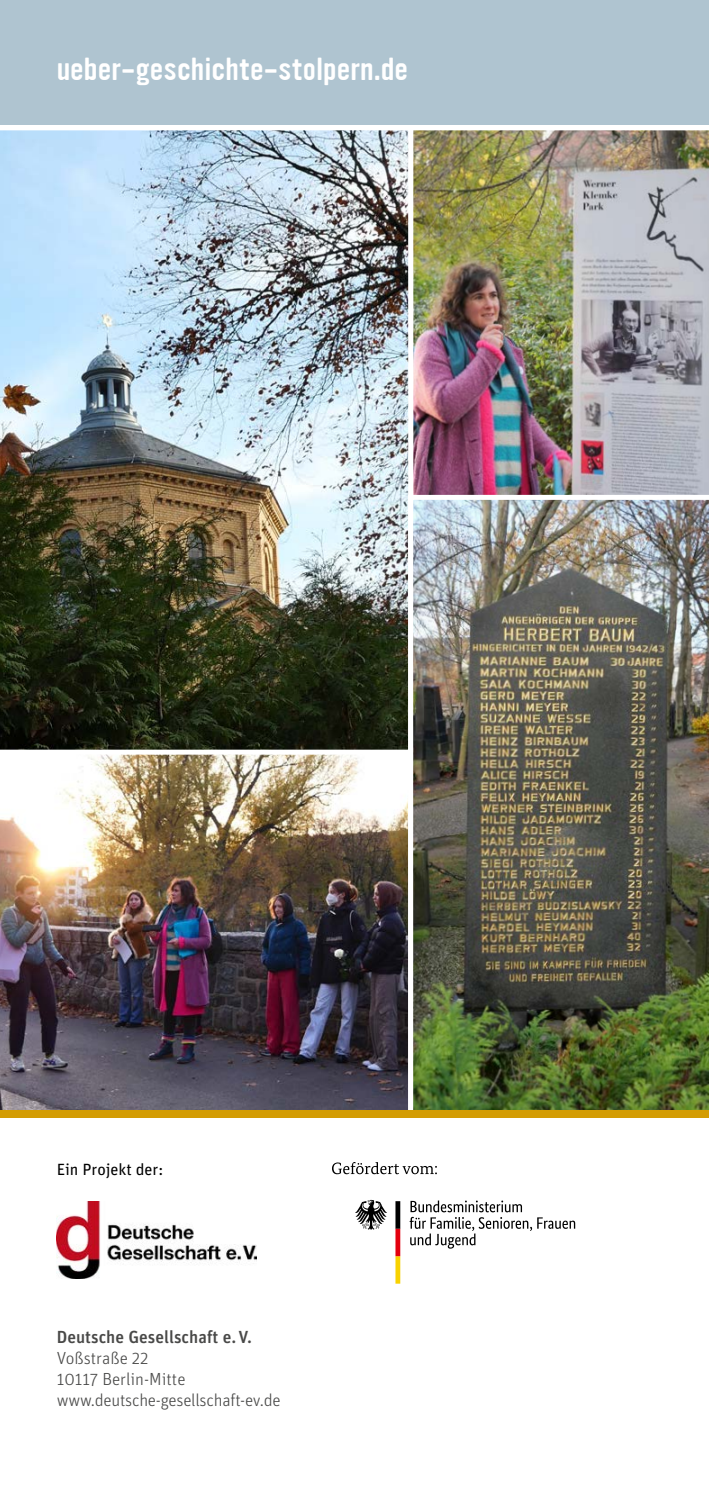
<style>
.page{position:relative;width:709px;height:1489px;background:#fff}
.page>*{position:absolute;margin:0;border:0;box-sizing:border-box;transform-origin:0 0}
.t1{font:27.5px "Ultramagnetic";color:#fff}
.t2{font:300 17.5px/21px "Unit Pro";letter-spacing:-.01em;color:#494948}
.t3{font:500 17.5px "Unit Pro";color:#494948}
.t4{font:16.25px "Unit Pro";color:#000}
</style>
<div class="page">
<div style="left:0;top:0;width:709px;height:125px;background:#afc4d0"></div>
<img style="left:413px;top:130px;width:296px;height:365px">
<img style="left:0;top:754px;width:408px;height:355px">
<img style="left:0;top:130px;width:409px;height:620px">
<img style="left:408px;top:495px;width:301px;height:614px">
<div style="left:0;top:1109px;width:709px;height:7px;background:#d39c04"></div>
<img style="left:57px;top:1201px;width:199px;height:77px">
<svg style="left:409px;top:1200px;width:166px;height:48px"></svg>
<svg style="left:355px;top:1199px;width:32px;height:30px"></svg>
<svg style="left:395px;top:1201px;width:5px;height:82px"></svg>
<svg style="left:332px;top:1162px;width:105px;height:12px"></svg>
<h1 class="t1" style="left:57px;top:49px;width:353px">ueber-geschichte-stolpern.de</h1>
<p class="t4" style="left:57px;top:1157px;width:108px">Ein Projekt der:</p>
<p class="t3" style="left:57px;top:1324px;width:197px">Deutsche Gesellschaft e.V.</p>
<p class="t2" style="left:57px;top:1346px;width:225px">Voßstraße 22<br>10117 Berlin-Mitte www.deutsche-gesellschaft-ev.de</p>
</div>
